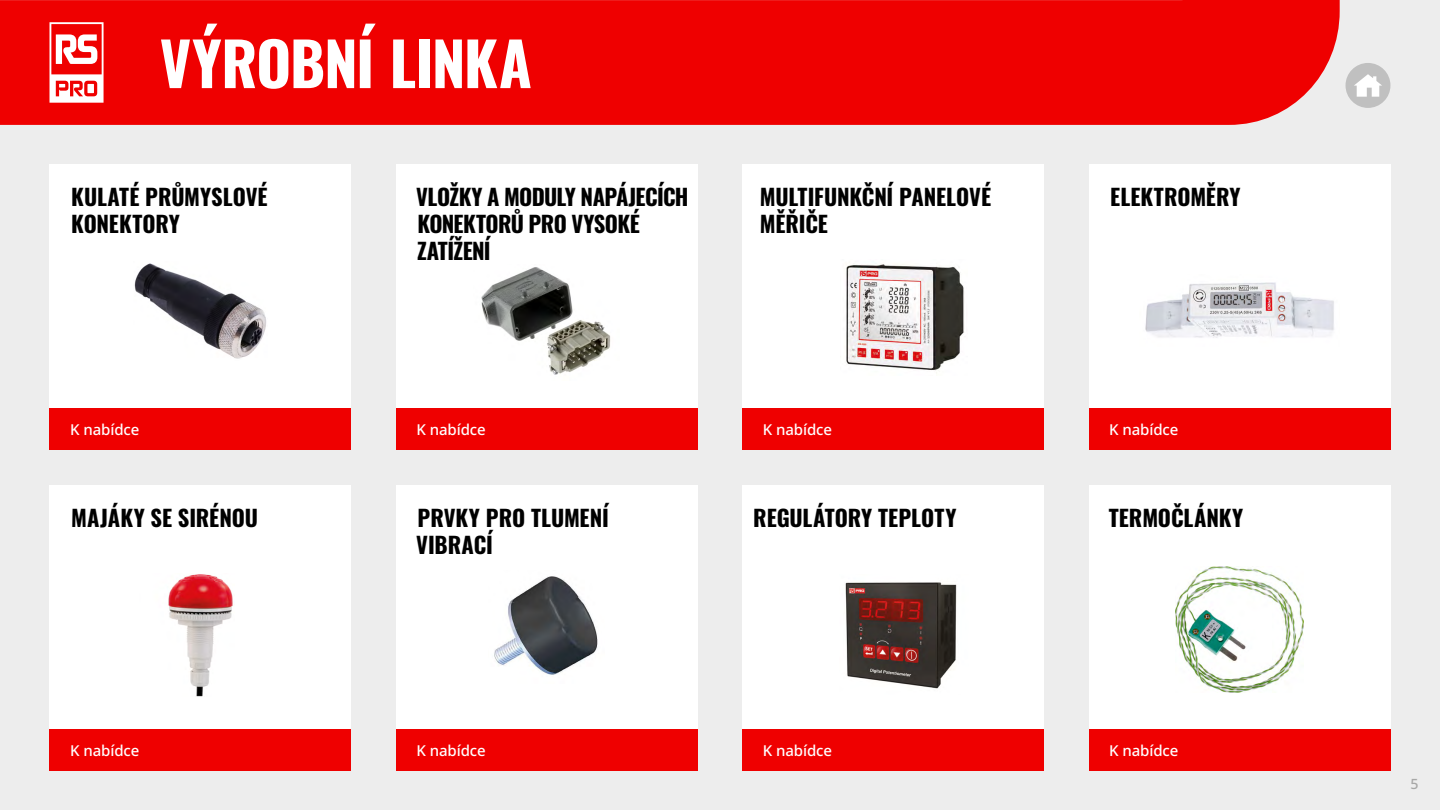
<style>
.page{position:relative;width:1440px;height:810px;background:#ededed}
.page>*{position:absolute;margin:0;border:0;box-sizing:border-box;transform-origin:0 0}
.t1{font:700 60px "Oswald";letter-spacing:-.02em;color:#fff}
.t2{font:700 22.5px/27px "Oswald";letter-spacing:-.01em;color:#000}
.t3{font:700 22.5px/27px "Oswald";letter-spacing:-.03em;color:#000}
.t4{font:500 15px "Noto Sans";letter-spacing:-.01em;color:#fff}
.t5{font:500 14.17px "Noto Sans";color:#a8a8a7}
</style>
<div class="page">
<div style="left:0;top:0;width:1340px;height:125px;background:#ef0000"></div>
<div style="left:742px;top:164px;width:302px;height:285px;background:#fff"></div>
<div style="left:742px;top:485px;width:302px;height:285px;background:#fff"></div>
<div style="left:1089px;top:164px;width:301px;height:285px;background:#fff"></div>
<div style="left:1089px;top:485px;width:301px;height:285px;background:#fff"></div>
<div style="left:50px;top:164px;width:301px;height:285px;background:#fff"></div>
<div style="left:50px;top:485px;width:301px;height:285px;background:#fff"></div>
<div style="left:396px;top:164px;width:302px;height:285px;background:#fff"></div>
<div style="left:396px;top:485px;width:302px;height:285px;background:#fff"></div>
<svg style="left:50px;top:22px;width:54px;height:81px;background:#f78282"></svg>
<div style="left:50px;top:408px;width:301px;height:41px;background:#ef0000"></div>
<div style="left:50px;top:729px;width:301px;height:41px;background:#ef0000"></div>
<div style="left:396px;top:408px;width:302px;height:41px;background:#ef0000"></div>
<div style="left:396px;top:729px;width:302px;height:41px;background:#ef0000"></div>
<div style="left:742px;top:408px;width:302px;height:41px;background:#ef0000"></div>
<div style="left:742px;top:729px;width:302px;height:41px;background:#ef0000"></div>
<div style="left:1089px;top:408px;width:301px;height:41px;background:#ef0000"></div>
<div style="left:1089px;top:729px;width:301px;height:41px;background:#ef0000"></div>
<img style="left:481px;top:267px;width:130px;height:108px">
<img style="left:134px;top:263px;width:132px;height:96px">
<img style="left:1145px;top:282px;width:189px;height:56px">
<img style="left:846px;top:264px;width:118px;height:110px">
<img style="left:168px;top:574px;width:65px;height:122px">
<img style="left:845px;top:582px;width:112px;height:107px">
<img style="left:1176px;top:566px;width:127px;height:126px">
<img style="left:494px;top:576px;width:104px;height:99px">
<svg style="left:1346px;top:63px;width:44px;height:45px"></svg>
<h1 class="t1" style="left:160px;top:32px;width:374px">VÝROBNÍ LINKA</h1>
<p class="t2" style="left:71px;top:185px;width:198px">KULATÉ PRŮMYSLOVÉ<br>KONEKTORY</p>
<p class="t3" style="left:416px;top:185px;width:274px">VLOŽKY A MODULY NAPÁJECÍCH<br>KONEKTORŮ PRO VYSOKÉ<br>ZATÍŽENÍ</p>
<p class="t2" style="left:760px;top:185px;width:233px">MULTIFUNKČNÍ PANELOVÉ<br>MĚŘIČE</p>
<p class="t2" style="left:1110px;top:185px;width:132px">ELEKTROMĚRY</p>
<p class="t4" style="left:70px;top:419px;width:71px">K nabídce</p>
<p class="t4" style="left:416px;top:419px;width:71px">K nabídce</p>
<p class="t4" style="left:763px;top:419px;width:71px">K nabídce</p>
<p class="t4" style="left:1109px;top:419px;width:71px">K nabídce</p>
<p class="t2" style="left:71px;top:506px;width:188px">MAJÁKY SE SIRÉNOU</p>
<p class="t2" style="left:418px;top:506px;width:193px">PRVKY PRO TLUMENÍ</p>
<p class="t2" style="left:753px;top:506px;width:205px">REGULÁTORY TEPLOTY</p>
<p class="t2" style="left:1109px;top:506px;width:136px">TERMOČLÁNKY</p>
<p class="t2" style="left:416px;top:533px;width:78px">VIBRACÍ</p>
<p class="t4" style="left:70px;top:740px;width:71px">K nabídce</p>
<p class="t4" style="left:416px;top:740px;width:71px">K nabídce</p>
<p class="t4" style="left:763px;top:740px;width:71px">K nabídce</p>
<p class="t4" style="left:1109px;top:740px;width:71px">K nabídce</p>
<p class="t5" style="left:1411px;top:774px;width:10px">5</p>
</div>
